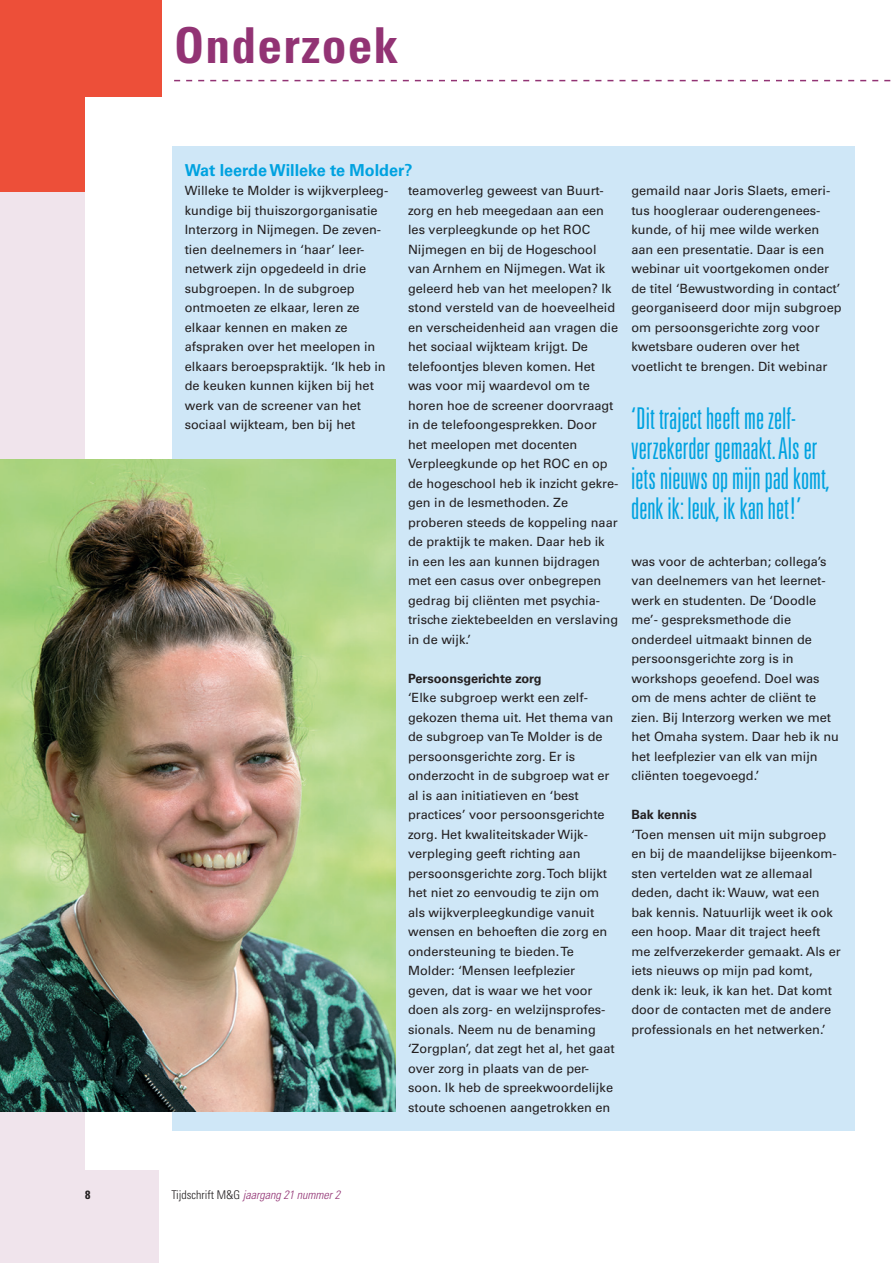
<style>
.page{position:relative;width:893px;height:1263px;background:#fff}
.page>*{position:absolute;margin:0;border:0;box-sizing:border-box;transform-origin:0 0}
.Art__rubriekskop_lin{font:700 condensed 49.5px "Univers LT Std";letter-spacing:.025em;color:#923374}
.Art__streamer{font:300 ultra-condensed 30px/30px "Univers LT Std";color:#00a2e0}
.Kadertxt__kop{font:700 16.5px "Univers LT Std";color:#00a2e0}
.Kadertxt__plat{font:12.75px/19.5px "Univers LT Std";color:#231f20}
.Kadertxt__plat-2{font:700 12.75px "Univers LT Std";color:#231f20}
.t1{font:italic 300 condensed 12px "Univers LT Std";color:#923374}
.t2{font:700 condensed 12px "Univers LT Std";color:#231f20}
.s1{font-style:normal;color:#231f20}
</style>
<div class="page">
<div style="left:0;top:0;width:159px;height:1263px;background:#f0e4ec"></div>
<div style="left:0;top:0;width:162px;height:191px;background:#ed4f39"></div>
<div style="left:85px;top:97px;width:770px;height:1073px;background:#fff"></div>
<svg style="left:174px;top:80px;width:717px;height:1px"></svg>
<div style="left:172px;top:146px;width:683px;height:985px;background:#cfe7f7"></div>
<img style="left:0;top:459px;width:395px;height:653px">
<p class="Art__rubriekskop_lin" style="left:174px;top:15px;width:226px">Onderzoek</p>
<p class="Kadertxt__kop" style="left:185px;top:160px;width:229px">Wat leerde Willeke te Molder?</p>
<p class="Kadertxt__plat" style="left:185px;top:181px;width:205px">Willeke te Molder is wijkverpleeg&shy;kundige bij thuiszorgorganisatie<br>Interzorg in Nijmegen. De zeven&shy;tien deelnemers in ‘haar’ leer&shy;netwerk zijn opgedeeld in drie subgroepen. In de subgroep ontmoeten ze elkaar, leren ze elkaar kennen en maken ze afspraken over het meelopen in elkaars beroepspraktijk. ‘Ik heb in de keuken kunnen kijken bij het werk van de screener van het sociaal wijkteam, ben bij het</p>
<p class="Kadertxt__plat" style="left:408px;top:181px;width:212px">teamoverleg geweest van Buurt&shy;zorg en heb meegedaan aan een les verpleegkunde op het ROC<br>Nijmegen en bij de Hogeschool van Arnhem en Nijmegen. Wat ik geleerd heb van het meelopen? Ik stond versteld van de hoeveelheid en verscheidenheid aan vragen die het sociaal wijkteam krijgt. De telefoontjes bleven komen. Het was voor mij waardevol om te horen hoe de screener doorvraagt in de telefoongesprekken. Door het meelopen met docenten<br>Verpleegkunde op het ROC en op de hogeschool heb ik inzicht gekre&shy;gen in de lesmethoden. Ze proberen steeds de koppeling naar de praktijk te maken. Daar heb ik in een les aan kunnen bijdragen met een casus over onbegrepen gedrag bij cliënten met psychia&shy;trische ziektebeelden en verslaving in de wijk.’</p>
<p class="Kadertxt__plat-2" style="left:408px;top:671px;width:135px">Persoonsgerichte zorg</p>
<p class="Kadertxt__plat" style="left:408px;top:688px;width:208px">‘Elke subgroep werkt een zelf&shy;gekozen thema uit. Het thema van de subgroep van Te Molder is de persoonsgerichte zorg. Er is onderzocht in de subgroep wat er al is aan initiatieven en ‘best practices’ voor persoonsgerichte zorg. Het kwaliteitskader Wijk&shy;verpleging geeft richting aan persoonsgerichte zorg. Toch blijkt het niet zo eenvoudig te zijn om als wijkverpleegkundige vanuit wensen en behoeften die zorg en ondersteuning te bieden. Te<br>Molder: ‘Mensen leefplezier geven, dat is waar we het voor doen als zorg- en welzijnsprofes&shy;sionals. Neem nu de benaming ‘Zorgplan’, dat zegt het al, het gaat over zorg in plaats van de per&shy;soon. Ik heb de spreekwoordelijke stoute schoenen aangetrokken en</p>
<p class="Kadertxt__plat" style="left:631px;top:181px;width:212px">gemaild naar Joris Slaets, emeri&shy;tus hoogleraar ouderengenees&shy;kunde, of hij mee wilde werken aan een presentatie. Daar is een webinar uit voortgekomen onder de titel ‘Bewustwording in contact’ georganiseerd door mijn subgroep om persoonsgerichte zorg voor kwetsbare ouderen over het voetlicht te brengen. Dit webinar</p>
<p class="Art__streamer" style="left:631px;top:404px;width:200px">‘Dit traject heeft me zelf&shy;verzekerder gemaakt. Als er iets nieuws op mijn pad komt, denk ik: leuk, ik kan het!’</p>
<p class="Kadertxt__plat" style="left:631px;top:551px;width:209px">was voor de achterban; collega’s van deelnemers van het leernet&shy;werk en studenten. De ‘Doodle me’- gespreksmethode die onderdeel uitmaakt binnen de persoonsgerichte zorg is in workshops geoefend. Doel was om de mens achter de cliënt te zien. Bij Interzorg werken we met het Omaha system. Daar heb ik nu het leefplezier van elk van mijn cliënten toegevoegd.’</p>
<p class="Kadertxt__plat-2" style="left:631px;top:807px;width:67px">Bak kennis</p>
<p class="Kadertxt__plat" style="left:631px;top:824px;width:211px">‘Toen mensen uit mijn subgroep en bij de maandelijkse bijeenkom&shy;sten vertelden wat ze allemaal deden, dacht ik: Wauw, wat een bak kennis. Natuurlijk weet ik ook een hoop. Maar dit traject heeft me zelfverzekerder gemaakt. Als er iets nieuws op mijn pad komt, denk ik: leuk, ik kan het. Dat komt door de contacten met de andere professionals en het netwerken.’</p>
<p class="t2" style="left:85px;top:1188px;width:7px">8</p>
<p class="t1" style="left:171px;top:1188px;width:170px"><span class="s1">Tijdschrift M&amp;G</span> jaargang 21 nummer 2</p>
</div>
